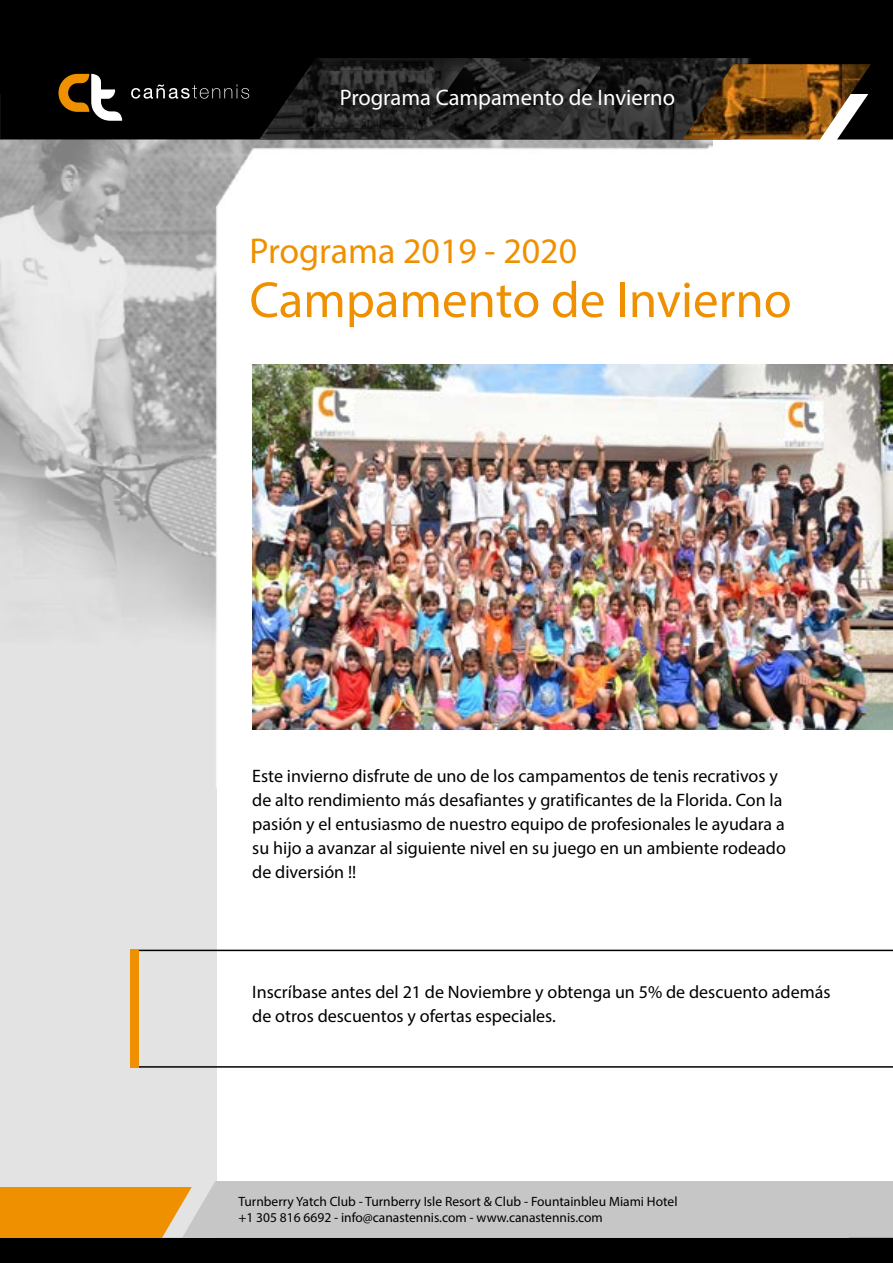
<style>
.page{position:relative;width:893px;height:1263px;background:#fff}
.page>*{position:absolute;margin:0;border:0;box-sizing:border-box;transform-origin:0 0}
.t1{font:51px "Myriad Pro";color:#ef9000}
.t2{font:36px "Myriad Pro";color:#ef9000}
.t3{font:22.5px "Myriad Pro";color:#fff}
.t4{font:18px/24px "Myriad Pro";color:#000}
.t5{font:13.5px/16.2px "Myriad Pro";color:#000}
</style>
<div class="page">
<div style="left:0;top:216px;width:216px;height:1013px;background:#e3e3e3"></div>
<img style="left:0;top:139px;width:712px;height:591px">
<div style="left:0;top:0;width:893px;height:94px;background:#000"></div>
<div style="left:0;top:73px;width:287px;height:66px;background:#000"></div>
<img style="left:600px;top:58px;width:151px;height:81px">
<img style="left:421px;top:58px;width:179px;height:81px">
<img style="left:307px;top:58px;width:163px;height:13px">
<img style="left:287px;top:71px;width:174px;height:29px">
<img style="left:267px;top:100px;width:174px;height:29px">
<img style="left:259px;top:129px;width:162px;height:10px">
<svg style="left:871px;top:94px;width:22px;height:45px"></svg>
<svg style="left:58px;top:74px;width:64px;height:47px"></svg>
<svg style="left:131px;top:84px;width:118px;height:15px"></svg>
<div style="left:0;top:1230px;width:893px;height:33px;background:#000"></div>
<div style="left:0;top:1187px;width:213px;height:51px;background:#ef9000"></div>
<div style="left:162px;top:1181px;width:731px;height:57px;background:#c6c6c6"></div>
<img style="left:682px;top:64px;width:189px;height:75px">
<img style="left:252px;top:364px;width:641px;height:365px">
<svg style="left:139px;top:950px;width:754px;height:118px"></svg>
<div style="left:131px;top:950px;width:8px;height:118px;background:#ef9000"></div>
<p class="t3" style="left:340px;top:84px;width:337px">Programa Campamento de Invierno</p>
<h2 class="t2" style="left:249px;top:229px;width:329px">Programa 2019 - 2020</h2>
<h1 class="t1" style="left:249px;top:268px;width:544px">Campamento de Invierno</h1>
<p class="t4" style="left:252px;top:764px;width:535px">Este invierno disfrute de uno de los campamentos de tenis recrativos y de alto rendimiento más desafiantes y gratificantes de la Florida. Con la pasión y el entusiasmo de nuestro equipo de profesionales le ayudara a su hijo a avanzar al siguiente nivel en su juego en un ambiente rodeado de diversión !!</p>
<p class="t4" style="left:252px;top:980px;width:580px">Inscríbase antes del 21 de Noviembre y obtenga un 5% de descuento además de otros descuentos y ofertas especiales.</p>
<p class="t5" style="left:238px;top:1193px;width:441px">Turnberry Yatch Club - Turnberry Isle Resort &amp; Club - Fountainbleu Miami Hotel +1 305 816 6692 - info@canastennis.com - www.canastennis.com</p>
</div>
